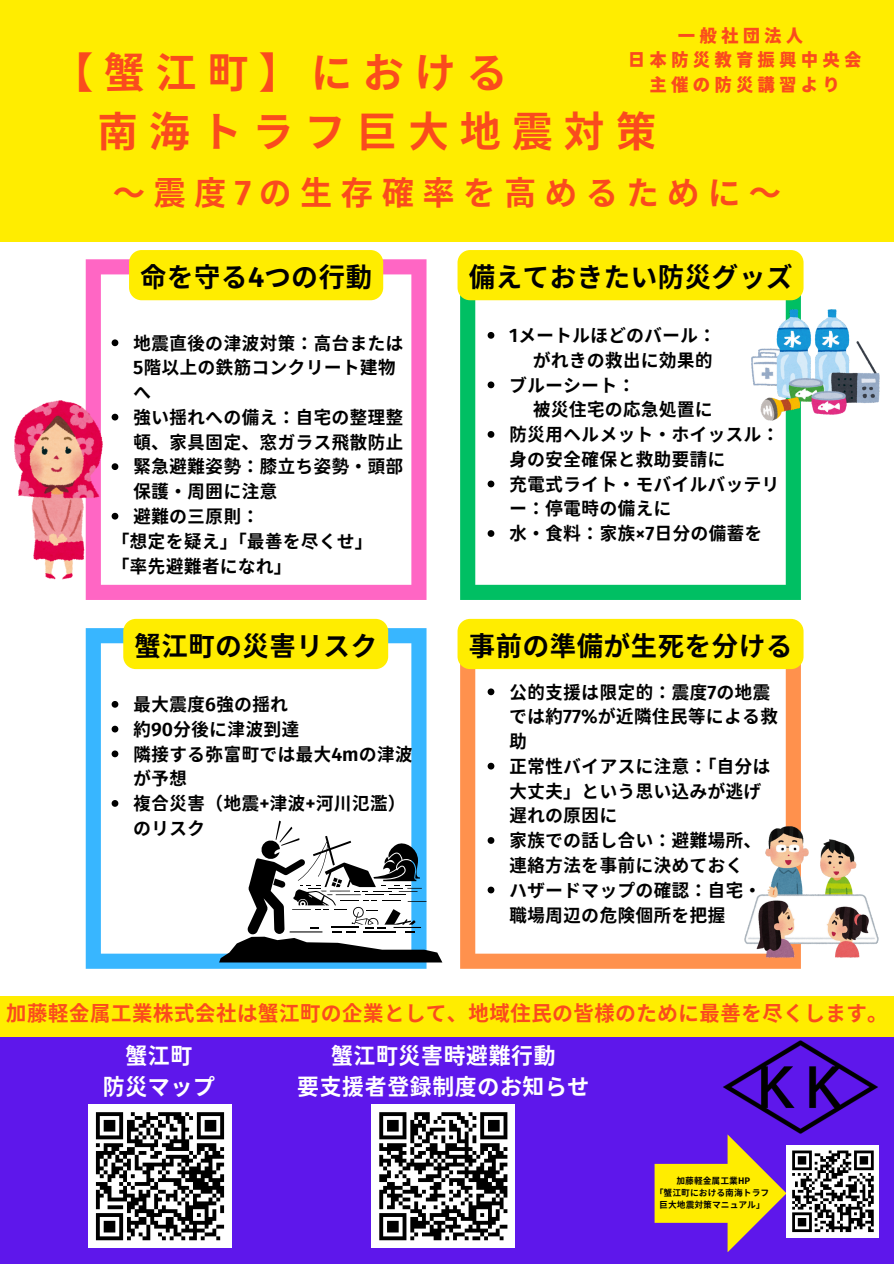
<style>
.page{position:relative;width:894px;height:1264px;background:#fff}
.page>*{position:absolute;margin:0;border:0;box-sizing:border-box;transform-origin:0 0}
.t1{font:700 41.85px/58.5px "Glow Sans J";letter-spacing:.24em;color:#fa4b1d}
.t2{font:700 33px "Glow Sans J";letter-spacing:.235em;color:#fa4b1d}
.t3{font:700 27px "Glow Sans J";color:#000}
.t4{font:700 22.5px/31.5px "Glow Sans J";color:#fff;text-align:center}
.t5{font:700 21px "Glow Sans J";color:#fa4b1d}
.t6{font:700 18px/24.8px "Glow Sans J";color:#000}
.t7{font:800 17.55px/24.5px "Glow Sans J";letter-spacing:.235em;color:#fa4b1d;text-align:center}
.t8{font:700 8.85px/11.7px "Glow Sans J";color:#000;text-align:center}
</style>
<div class="page">
<svg style="left:460px;top:665px;width:340px;height:303px"></svg>
<svg style="left:86px;top:628px;width:340px;height:340px"></svg>
<svg style="left:460px;top:296px;width:340px;height:304px"></svg>
<svg style="left:86px;top:259px;width:340px;height:341px"></svg>
<img style="left:751px;top:309px;width:128px;height:111px">
<img style="left:15px;top:401px;width:87px;height:178px">
<svg style="left:219px;top:820px;width:223px;height:142px"></svg>
<hr style="left:363px;top:931px;width:33px;height:1px;background:#000">
<img style="left:744px;top:826px;width:134px;height:131px">
<svg style="left:112px;top:701px;width:6px;height:6px"></svg>
<svg style="left:112px;top:725px;width:6px;height:7px"></svg>
<svg style="left:112px;top:750px;width:6px;height:7px"></svg>
<svg style="left:112px;top:800px;width:6px;height:6px"></svg>
<svg style="left:112px;top:339px;width:6px;height:7px"></svg>
<svg style="left:112px;top:414px;width:6px;height:6px"></svg>
<svg style="left:112px;top:463px;width:6px;height:7px"></svg>
<svg style="left:112px;top:513px;width:6px;height:6px"></svg>
<svg style="left:487px;top:332px;width:7px;height:7px"></svg>
<svg style="left:487px;top:381px;width:7px;height:7px"></svg>
<svg style="left:487px;top:431px;width:7px;height:7px"></svg>
<svg style="left:487px;top:480px;width:7px;height:7px"></svg>
<svg style="left:487px;top:530px;width:7px;height:7px"></svg>
<svg style="left:487px;top:688px;width:7px;height:7px"></svg>
<svg style="left:487px;top:762px;width:7px;height:7px"></svg>
<svg style="left:487px;top:837px;width:7px;height:6px"></svg>
<svg style="left:487px;top:886px;width:7px;height:7px"></svg>
<div style="left:129px;top:250px;width:254px;height:50px;background:#ffed00"></div>
<div style="left:457px;top:250px;width:346px;height:50px;background:#ffed00;border-radius:13px"></div>
<div style="left:457px;top:619px;width:346px;height:50px;background:#ffed00;border-radius:13px"></div>
<div style="left:123px;top:619px;width:265px;height:50px;background:#ffed00;border-radius:13px"></div>
<div style="left:0;top:0;width:893px;height:241px;background:#ffed00"></div>
<div style="left:0;top:1000px;width:893px;height:263px;background:#5e17eb"></div>
<div style="left:0;top:995px;width:893px;height:41px;background:#ffed00"></div>
<div style="left:786px;top:1144px;width:93px;height:93px;background:#fff"></div>
<svg style="left:654px;top:1144px;width:222px;height:108px"></svg>
<div style="left:88px;top:1104px;width:144px;height:143px;background:#fff"></div>
<svg style="left:95px;top:1112px;width:130px;height:129px"></svg>
<div style="left:371px;top:1104px;width:144px;height:143px;background:#fff"></div>
<svg style="left:379px;top:1112px;width:129px;height:129px"></svg>
<img style="left:723px;top:1040px;width:155px;height:104px">
<p class="t7" style="left:627px;top:22px;width:235px">一般社団法人<br>日本防災教育振興中央会主催の防災講習より</p>
<p class="t1" style="left:97px;top:41px;width:561px;text-indent:-45px">【蟹江町】における<br>南海トラフ巨大地震対策</p>
<p class="t2" style="left:112px;top:167px;width:670px">～震度7の生存確率を高めるために～</p>
<p class="t3" style="left:140px;top:256px;width:234px">命を守る4つの行動</p>
<h3 class="t3" style="left:468px;top:256px;width:326px">備えておきたい防災グッズ</h3>
<h3 class="t6" style="left:133px;top:329px;width:272px">地震直後の津波対策：高台または<br>5階以上の鉄筋コンクリート建物へ</h3>
<p class="t6" style="left:133px;top:403px;width:272px">強い揺れへの備え：自宅の整理整頓、家具固定、窓ガラス飛散防止</p>
<p class="t6" style="left:133px;top:453px;width:272px">緊急避難姿勢：膝立ち姿勢・頭部保護・周囲に注意</p>
<p class="t6" style="left:133px;top:502px;width:128px">避難の三原則：</p>
<p class="t6" style="left:112px;top:527px;width:263px">「想定を疑え」「最善を尽くせ」「率先避難者になれ」</p>
<h5 class="t6" style="left:509px;top:322px;width:208px">1メートルほどのバール：</h5>
<p class="t6" style="left:532px;top:346px;width:182px">がれきの救出に効果的</p>
<p class="t6" style="left:509px;top:371px;width:128px">ブルーシート：</p>
<h3 class="t6" style="left:532px;top:396px;width:182px">被災住宅の応急処置に</h3>
<p class="t6" style="left:509px;top:421px;width:272px">防災用ヘルメット・ホイッスル：身の安全確保と救助要請に</p>
<h5 class="t6" style="left:509px;top:470px;width:272px">充電式ライト・モバイルバッテリー：停電時の備えに</h5>
<p class="t6" style="left:509px;top:520px;width:255px">水・食料：家族×7日分の備蓄を</p>
<p class="t3" style="left:134px;top:624px;width:245px">蟹江町の災害リスク</p>
<p class="t3" style="left:468px;top:624px;width:326px">事前の準備が生死を分ける</p>
<h5 class="t6" style="left:133px;top:691px;width:156px">最大震度6強の揺れ</h5>
<h1 class="t6" style="left:133px;top:715px;width:168px">約90分後に津波到達</h1>
<h2 class="t6" style="left:133px;top:740px;width:281px">隣接する弥富町では最大4mの津波が予想</h2>
<p class="t6" style="left:133px;top:790px;width:274px">複合災害（地震+津波+河川氾濫）のリスク</p>
<h5 class="t6" style="left:509px;top:678px;width:270px">公的支援は限定的：震度7の地震では約77%が近隣住民等による救助</h5>
<p class="t6" style="left:509px;top:752px;width:263px">正常性バイアスに注意：「自分は大丈夫」という思い込みが逃げ遅れの原因に</p>
<p class="t6" style="left:509px;top:827px;width:254px">家族での話し合い：避難場所、連絡方法を事前に決めておく</p>
<p class="t6" style="left:509px;top:876px;width:254px">ハザードマップの確認：自宅・職場周辺の危険個所を把握</p>
<p class="t5" style="left:6px;top:996px;width:883px">加藤軽金属工業株式会社は蟹江町の企業として、地域住民の皆様のために最善を尽くします。</p>
<p class="t4" style="left:103px;top:1038px;width:114px">蟹江町<br>防災マップ</p>
<p class="t4" style="left:297px;top:1038px;width:294px">蟹江町災害時避難行動<br>要支援者登録制度のお知らせ</p>
<p class="t8" style="left:676px;top:1174px;width:75px">加藤軽金属工業HP</p>
<h3 class="t8" style="left:654px;top:1186px;width:116px">「蟹江町における南海トラフ巨大地震対策マニュアル」</h3>
</div>
